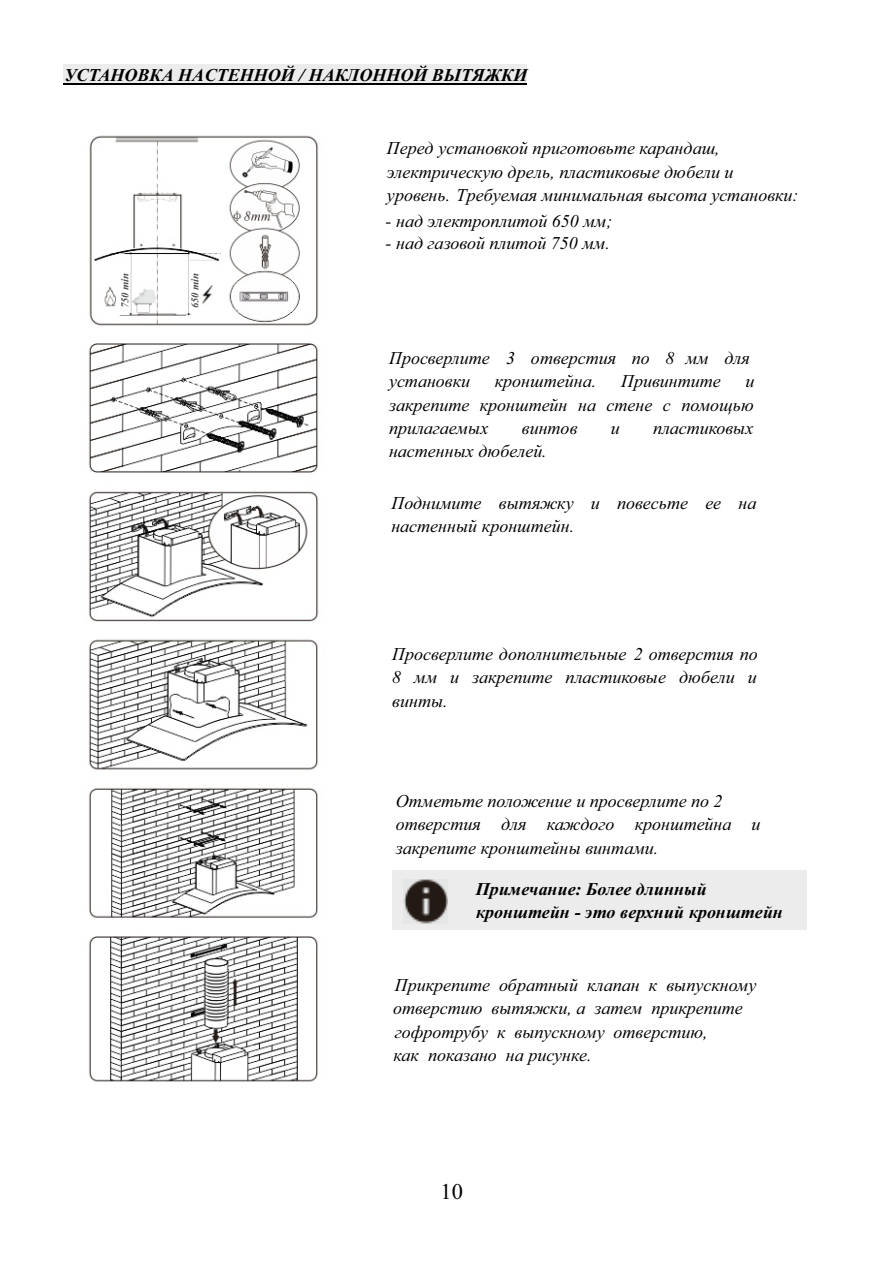
<style>
.page{position:relative;width:893px;height:1263px;background:#fff}
.page>*{position:absolute;margin:0;border:0;box-sizing:border-box;transform-origin:0 0}
.t1{font:22.5px "Times New Roman";color:#000}
.t2{font:italic 18px/23.4px "Times New Roman";color:#000}
.t3{font:italic 700 18px/23.2px "Times New Roman";color:#000}
.t4{font:italic 700 10.5px "Times New Roman";color:#4e4e4d}
</style>
<div class="page">
<div style="left:393px;top:871px;width:414px;height:59px;background:#ececec"></div>
<div style="left:63px;top:64px;width:464px;height:21px;background:#ececec"></div>
<hr style="left:63px;top:83px;width:464px;height:1px;background:#000">
<img style="left:88px;top:135px;width:231px;height:947px">
<img style="left:404px;top:879px;width:43px;height:45px">
<p class="t3" style="left:64px;top:65px;width:465px">УСТАНОВКА НАСТЕННОЙ / НАКЛОННОЙ ВЫТЯЖКИ</p>
<p class="t2" style="left:387px;top:138px;width:413px">Перед установкой приготовьте карандаш, электрическую дрель, пластиковые дюбели и уровень. Требуемая минимальная высота установки:</p>
<p class="t4" style="left:122px;top:308px;width:37px;rotate:-90deg">750 min</p>
<p class="t4" style="left:191px;top:308px;width:37px;rotate:-90deg">650 min</p>
<p class="t2" style="left:386px;top:211px;width:228px">- над электроплитой 650 мм;</p>
<p class="t2" style="left:386px;top:233px;width:226px">- над газовой плитой 750 мм.</p>
<p class="t2" style="left:389px;top:348px;width:362px">Просверлите 3 отверстия по 8 мм для установки</p>
<p class="t2" style="left:495px;top:371px;width:103px">кронштейна.</p>
<p class="t2" style="left:621px;top:371px;width:101px">Привинтите</p>
<p class="t2" style="left:389px;top:371px;width:367px;text-align:justify;text-indent:356px">и закрепите кронштейн на стене с помощью прилагаемых</p>
<p class="t2" style="left:522px;top:418px;width:57px">винтов</p>
<p class="t2" style="left:611px;top:418px;width:10px">и</p>
<p class="t2" style="left:653px;top:418px;width:102px">пластиковых</p>
<p class="t2" style="left:389px;top:441px;width:159px">настенных дюбелей.</p>
<p class="t2" style="left:391px;top:493px;width:367px">Поднимите вытяжку и повесьте ее на настенный кронштейн.</p>
<p class="t2" style="left:392px;top:644px;width:367px;text-align:justify">Просверлите дополнительные 2 отверстия по 8 мм и закрепите пластиковые дюбели и винты.</p>
<p class="t2" style="left:396px;top:791px;width:366px">Отметьте положение и просверлите по 2 отверстия для каждого кронштейна и закрепите кронштейны винтами.</p>
<p class="t3" style="left:476px;top:879px;width:308px">Примечание: Более длинный кронштейн - это верхний кронштейн</p>
<p class="t2" style="left:393px;top:975px;width:365px">Прикрепите обратный клапан к выпускному отверстию вытяжки, а затем прикрепите гофротрубу к выпускному отверстию,<br>как показано на рисунке.</p>
<p class="t1" style="left:441px;top:1183px;width:24px">10</p>
</div>
